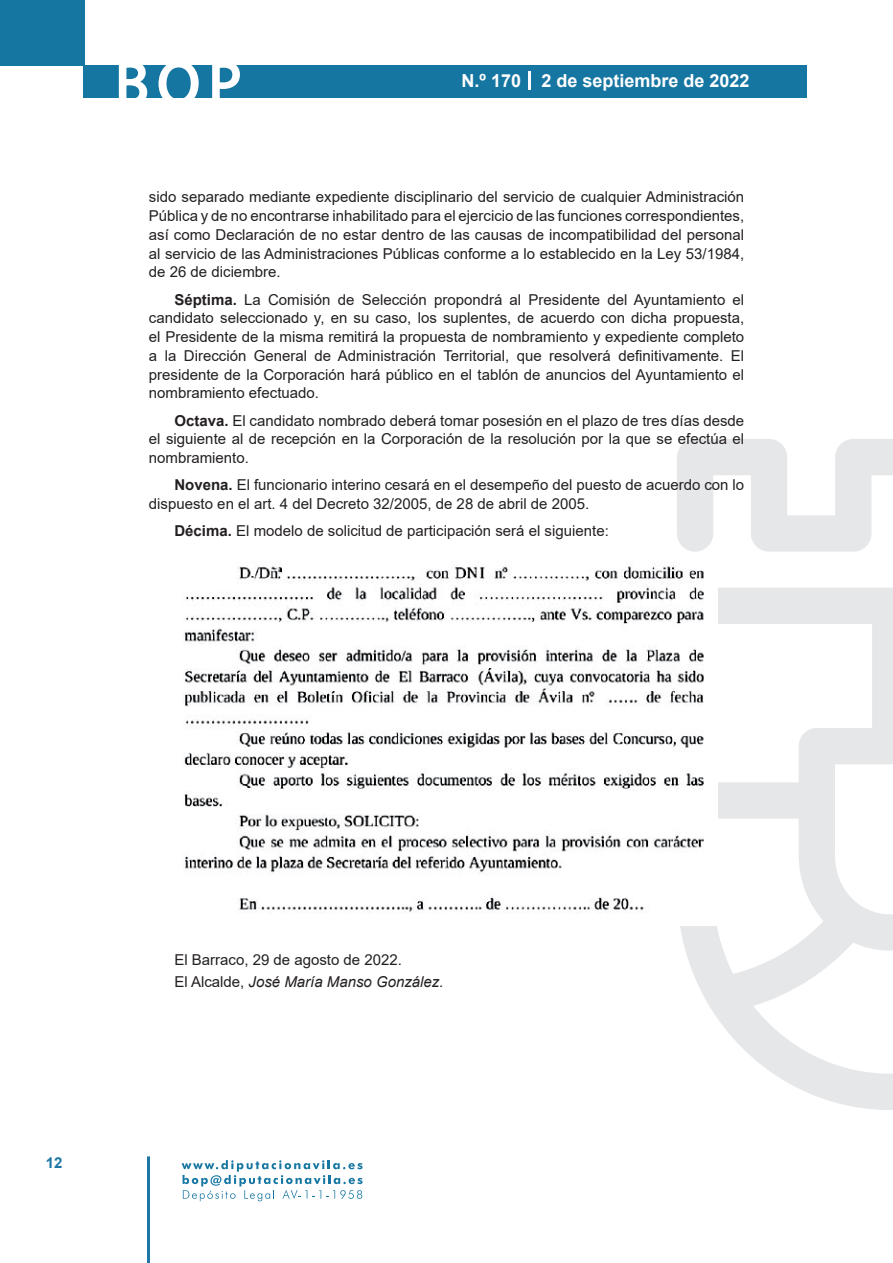
<style>
.page{position:relative;width:893px;height:1263px;background:#fff}
.page>*{position:absolute;margin:0;border:0;box-sizing:border-box;transform-origin:0 0}
.t1{font:500 61.5px "Avant Garde";color:#fff}
.t2{font:700 18px "Arial";color:#fff}
.t3{font:15px/18.8px "Arial";color:#231f20;text-align:justify}
.t4{font:700 15px "Arial";color:#1d76a4}
.s1{font-weight:700}
.s2{font-style:italic}
</style>
<div class="page">
<div style="left:0;top:0;width:85px;height:65px;background:#1676a2"></div>
<div style="left:84px;top:65px;width:723px;height:33px;background:#1676a2"></div>
<svg style="left:118px;top:65px;width:30px;height:33px"></svg>
<svg style="left:158px;top:65px;width:41px;height:33px"></svg>
<svg style="left:212px;top:65px;width:28px;height:33px"></svg>
<svg style="left:182px;top:1160px;width:181px;height:41px"></svg>
<hr style="left:147px;top:1156px;width:3px;height:107px;background:#1d76a4">
<svg style="left:529px;top:71px;width:2px;height:19px"></svg>
<svg style="left:677px;top:439px;width:216px;height:671px"></svg>
<img style="left:183px;top:553px;width:534px;height:372px">
<h1 class="t1" style="left:115px;top:46px;width:128px">BOP</h1>
<p class="t2" style="left:462px;top:68px;width:289px">N.º 170 2 de septiembre de 2022</p>
<p class="t3" style="left:149px;top:188px;width:597px">sido separado mediante expediente disciplinario del servicio de cualquier Administración Pública y de no encontrarse inhabilitado para el ejercicio de las funciones correspondientes, así como Declaración de no estar dentro de las causas de incompatibilidad del personal al servicio de las Administraciones Públicas conforme a lo establecido en la Ley 53/1984, de 26 de diciembre.</p>
<p class="t3" style="left:149px;top:290px;width:597px;text-indent:26px"><span class="s1">Séptima.</span> La Comisión de Selección propondrá al Presidente del Ayuntamiento el candidato seleccionado y, en su caso, los suplentes, de acuerdo con dicha propuesta, el Presidente de la misma remitirá la propuesta de nombramiento y expediente completo a la Dirección General de Administración Territorial, que resolverá definitivamente. El presidente de la Corporación hará público en el tablón de anuncios del Ayuntamiento el nombramiento efectuado.</p>
<p class="t3" style="left:149px;top:411px;width:597px;text-indent:25px"><span class="s1">Octava.</span> El candidato nombrado deberá tomar posesión en el plazo de tres días desde el siguiente al de recepción en la Corporación de la resolución por la que se efectúa el nombramiento.</p>
<p class="t3" style="left:149px;top:476px;width:597px;text-indent:26px"><span class="s1">Novena.</span> El funcionario interino cesará en el desempeño del puesto de acuerdo con lo dispuesto en el art. 4 del Decreto 32/2005, de 28 de abril de 2005.</p>
<p class="t3" style="left:174px;top:522px;width:436px"><span class="s1">Décima.</span> El modelo de solicitud de participación será el siguiente:</p>
<p class="t4" style="left:46px;top:1152px;width:18px">12</p>
<p class="t3" style="left:174px;top:948px;width:271px;line-height:22.2px">El Barraco, 29 de agosto de 2022.<br>El Alcalde, <span class="s2">José María Manso González.</span></p>
</div>
